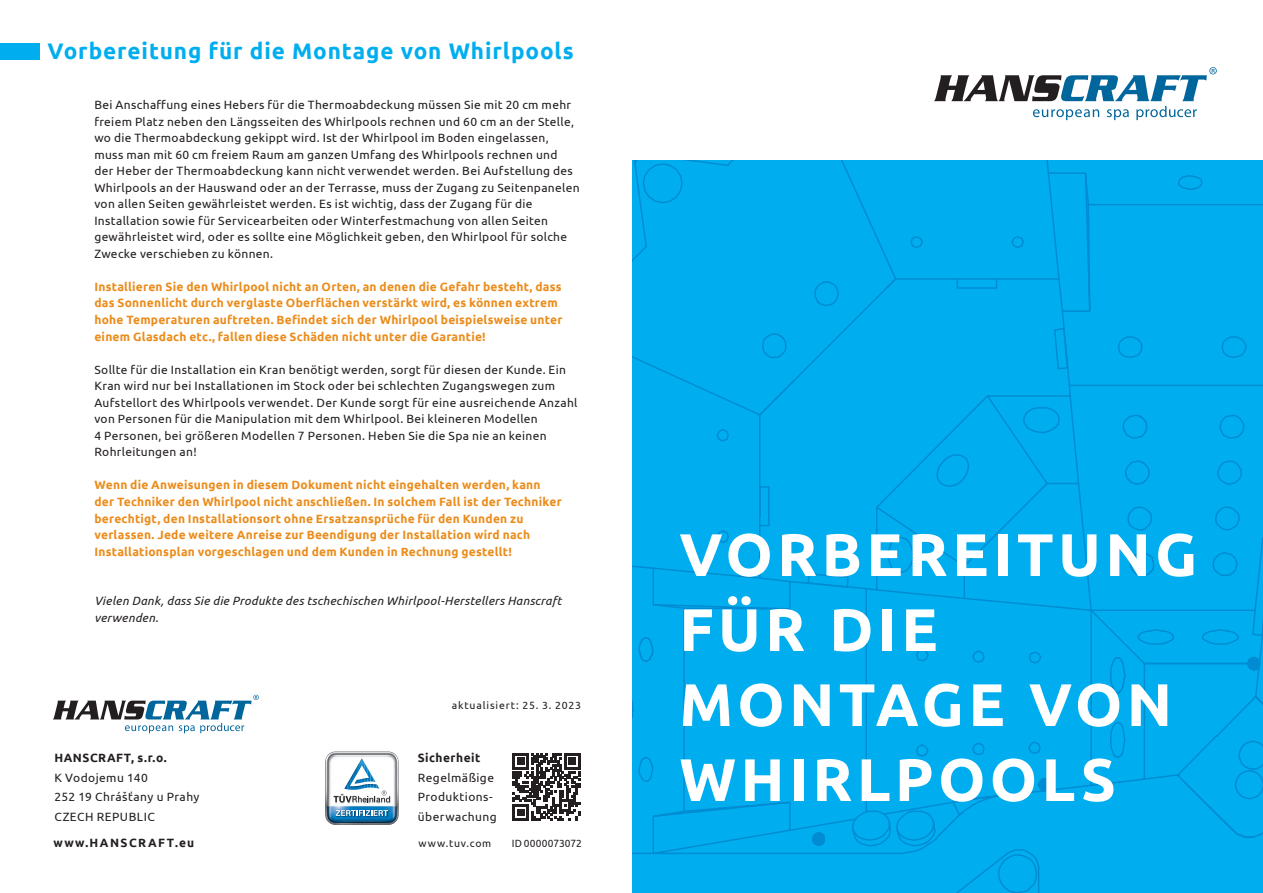
<style>
.page{position:relative;width:1263px;height:893px;background:#fff}
.page>*{position:absolute;margin:0;border:0;box-sizing:border-box;transform-origin:0 0}
.t1{font:700 60px/75px "Ubuntu";letter-spacing:.075em;color:#fff}
.t2{font:700 22.5px "Ubuntu";letter-spacing:.04em;color:#00aeef}
.t3{font:12px/16.5px "Ubuntu";letter-spacing:.025em;color:#231f20}
.t4{font:700 12px/16.5px "Ubuntu";letter-spacing:.02em;color:#eb8c1b}
.t5{font:italic 12px/16.5px "Ubuntu";letter-spacing:.025em;color:#231f20}
.t6{font:700 12px "Ubuntu";letter-spacing:.045em;color:#231f20}
.t7{font:700 12px "Ubuntu";letter-spacing:.125em;color:#231f20}
.t8{font:10.5px "Ubuntu";letter-spacing:.075em;color:#231f20}
.t9{font:10.5px "Ubuntu";letter-spacing:.005em;color:#231f20}
</style>
<div class="page">
<div style="left:632px;top:160px;width:631px;height:733px;background:#00aeef"></div>
<div style="left:632px;top:350px;width:631px;height:505px;background:#00aeef"></div>
<div style="left:632px;top:162px;width:410px;height:596px;background:#00aeef"></div>
<svg style="left:1246px;top:654px;width:15px;height:67px"></svg>
<svg style="left:1038px;top:775px;width:14px;height:63px"></svg>
<svg style="left:811px;top:829px;width:15px;height:64px"></svg>
<svg style="left:632px;top:689px;width:2px;height:39px"></svg>
<svg style="left:934px;top:67px;width:283px;height:53px"></svg>
<div style="left:0;top:43px;width:39px;height:16px;background:#00aeef"></div>
<svg style="left:325px;top:751px;width:74px;height:74px"></svg>
<svg style="left:513px;top:753px;width:67px;height:68px"></svg>
<svg style="left:53px;top:695px;width:206px;height:38px"></svg>
<h2 class="t2" style="left:48px;top:38px;width:528px">Vorbereitung für die Montage von Whirlpools</h2>
<p class="t3" style="left:94px;top:96px;width:487px">Bei Anschaffung eines Hebers für die Thermoabdeckung müssen Sie mit 20 cm mehr freiem Platz neben den Längsseiten des Whirlpools rechnen und 60 cm an der Stelle, wo die Thermoabdeckung gekippt wird. Ist der Whirlpool im Boden eingelassen, muss man mit 60 cm freiem Raum am ganzen Umfang des Whirlpools rechnen und<br>der Heber der Thermoabdeckung kann nicht verwendet werden. Bei Aufstellung des Whirlpools an der Hauswand oder an der Terrasse, muss der Zugang zu Seitenpanelen von allen Seiten gewährleistet werden. Es ist wichtig, dass der Zugang für die Installation sowie für Servicearbeiten oder Winterfestmachung von allen Seiten gewährleistet wird, oder es sollte eine Möglichkeit geben, den Whirlpool für solche Zwecke verschieben zu können.</p>
<p class="t4" style="left:94px;top:278px;width:470px">Installieren Sie den Whirlpool nicht an Orten, an denen die Gefahr besteht, dass das Sonnenlicht durch verglaste Oberflächen verstärkt wird, es können extrem hohe Temperaturen auftreten. Befindet sich der Whirlpool beispielsweise unter einem Glasdach etc., fallen diese Schäden nicht unter die Garantie!</p>
<p class="t3" style="left:94px;top:361px;width:485px">Sollte für die Installation ein Kran benötigt werden, sorgt für diesen der Kunde. Ein Kran wird nur bei Installationen im Stock oder bei schlechten Zugangswegen zum Aufstellort des Whirlpools verwendet. Der Kunde sorgt für eine ausreichende Anzahl von Personen für die Manipulation mit dem Whirlpool. Bei kleineren Modellen<br>4 Personen, bei größeren Modellen 7 Personen. Heben Sie die Spa nie an keinen Rohrleitungen an!</p>
<p class="t4" style="left:94px;top:477px;width:469px">Wenn die Anweisungen in diesem Dokument nicht eingehalten werden, kann der Techniker den Whirlpool nicht anschließen. In solchem Fall ist der Techniker berechtigt, den Installationsort ohne Ersatzansprüche für den Kunden zu verlassen. Jede weitere Anreise zur Beendigung der Installation wird nach Installationsplan vorgeschlagen und dem Kunden in Rechnung gestellt!</p>
<p class="t5" style="left:94px;top:592px;width:469px">Vielen Dank, dass Sie die Produkte des tschechischen Whirlpool-Herstellers Hanscraft verwenden.</p>
<p class="t6" style="left:54px;top:751px;width:114px">HANSCRAFT, s.r.o.</p>
<p class="t3" style="left:54px;top:767px;width:147px;line-height:19.5px">K Vodojemu 140<br>252 19 Chrášťany u Prahy<br>CZECH REPUBLIC</p>
<p class="t7" style="left:54px;top:835px;width:142px">www.HANSCRAFT.eu</p>
<p class="t8" style="left:452px;top:699px;width:131px">aktualisiert: 25. 3. 2023</p>
<p class="t6" style="left:418px;top:751px;width:64px">Sicherheit</p>
<p class="t3" style="left:418px;top:767px;width:80px;line-height:19.5px">Regelmäßige<br>Produktions&shy;überwachung</p>
<p class="t8" style="left:419px;top:837px;width:74px">www.tuv.com</p>
<p class="t9" style="left:512px;top:837px;width:72px">ID 0000073072</p>
<h1 class="t1" style="left:679px;top:516px;width:519px">VORBEREITUNG<br>FÜR DIE<br>MONTAGE VON<br>WHIRLPOOLS</h1>
</div>
